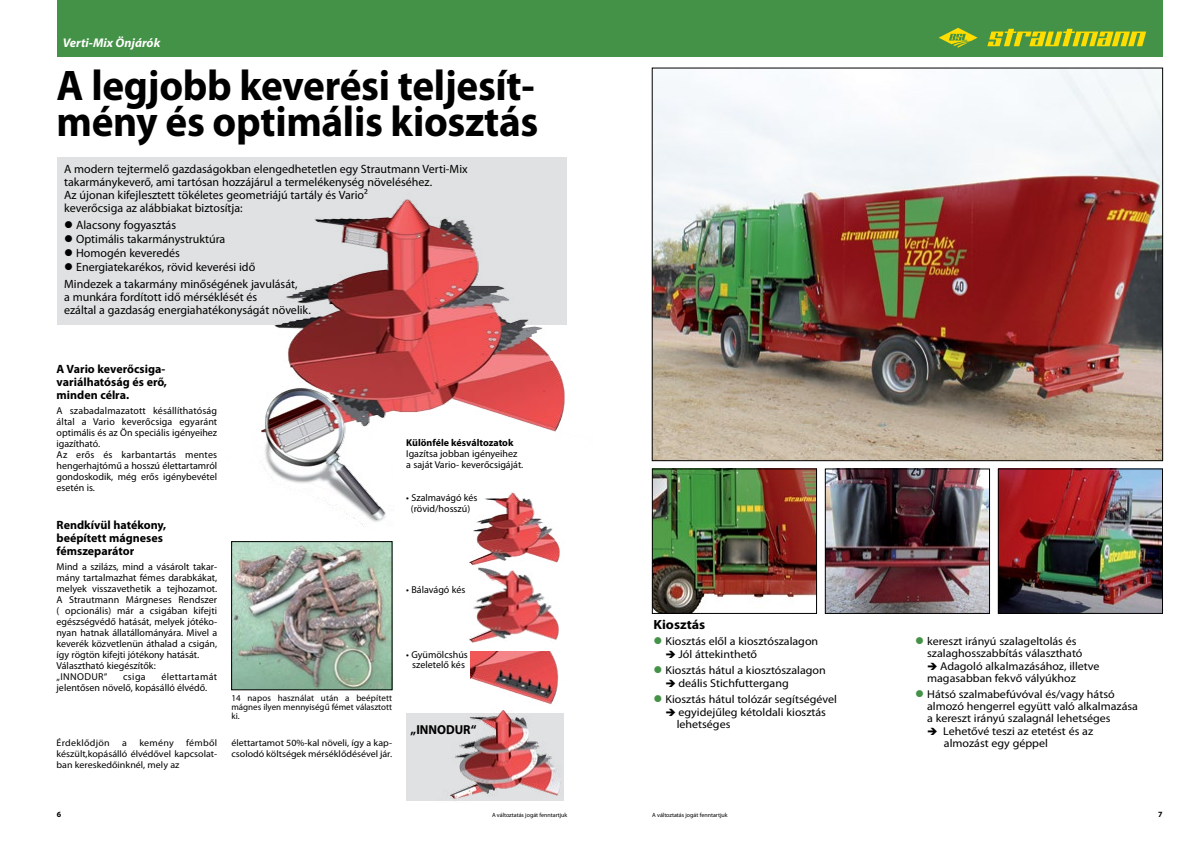
<style>
.page{position:relative;width:1191px;height:842px;background:#fff}
.page>*{position:absolute;margin:0;border:0;box-sizing:border-box;transform-origin:0 0}
.t1{font:700 43px/36px "Myriad Pro";letter-spacing:-.01em;color:#000;scale:.96 1}
.t2{font:700 13.3px "Myriad Pro";color:#000;scale:1.05 1}
.t3{font:700 13px "Myriad Pro";color:#000;scale:.96 1}
.t4{font:italic 700 12.6px "Myriad Pro";color:#fff}
.t5{font:12px/13px "Myriad Pro";color:#000}
.t6{font:700 12px/13px "Myriad Pro";color:#000}
.t7{font:11.4px/12px "Myriad Pro";color:#000;scale:1.05 1}
.t8{font:10px/11px "Myriad Pro";color:#000}
.t9{font:700 10px "Myriad Pro";color:#000}
.t10{font:9.5px/11px "Myriad Pro";color:#000;text-align:justify;scale:1.05 1}
.t11{font:9.5px "Myriad Pro";letter-spacing:.025em;color:#000;scale:1.05 1}
.t12{font:9px/9px "Myriad Pro";color:#000;text-align:justify}
.t13{font:700 8px "Myriad Pro";color:#000}
.t14{font:6px "Myriad Pro";color:#000}
.s1{color:#449247}
</style>
<div class="page">
<div style="left:57px;top:0;width:1105px;height:57px;background:#449247"></div>
<svg style="left:987px;top:29px;width:159px;height:17px"></svg>
<svg style="left:938px;top:28px;width:39px;height:20px"></svg>
<img style="left:827px;top:471px;width:160px;height:140px">
<div style="left:825px;top:469px;width:164px;height:144px;border:1px solid #000"></div>
<img style="left:1000px;top:471px;width:160px;height:140px">
<div style="left:998px;top:469px;width:164px;height:144px;border:1px solid #000"></div>
<img style="left:654px;top:471px;width:160px;height:140px">
<div style="left:652px;top:469px;width:164px;height:144px;border:1px solid #000"></div>
<img style="left:654px;top:70px;width:506px;height:389px">
<div style="left:406px;top:713px;width:157px;height:87px;background:#e0e1e2"></div>
<div style="left:57px;top:158px;width:509px;height:167px;background:#e0e1e2"></div>
<img style="left:233px;top:543px;width:157px;height:145px">
<div style="left:231px;top:541px;width:161px;height:149px;border:1px solid #000"></div>
<img style="left:469px;top:531px;width:91px;height:33px">
<img style="left:469px;top:564px;width:90px;height:79px">
<img style="left:261px;top:192px;width:306px;height:339px">
<img style="left:470px;top:651px;width:94px;height:72px">
<img style="left:436px;top:701px;width:127px;height:100px">
<p class="t4" style="left:63px;top:35px;width:99px">Verti-Mix Önjárók</p>
<h1 class="t1" style="left:57px;top:66px;width:503px">A legjobb keverési teljesít&shy;mény és optimális kiosztás</h1>
<p class="t5" style="left:64px;top:162px;width:405px">A modern tejtermelő gazdaságokban elengedhetetlen egy Strautmann Verti-Mix takarmánykeverő, ami tartósan hozzájárul a termelékenység növeléséhez.<br>Az újonan kifejlesztett tökéletes geometriájú tartály és Vario²<br>keverőcsiga az alábbiakat biztosítja:</p>
<p class="t5" style="left:64px;top:218px;width:114px">● Alacsony fogyasztás</p>
<p class="t5" style="left:64px;top:232px;width:163px">● Optimális takarmánystruktúra</p>
<p class="t5" style="left:64px;top:246px;width:117px">● Homogén keveredés</p>
<p class="t5" style="left:64px;top:258px;width:235px;line-height:17px">● Energiatekarékos, rövid keverési idő<br>Mindezek a takarmány minőségének javulását,</p>
<p class="t5" style="left:64px;top:290px;width:248px">a munkára fordított idő mérséklését és<br>ezáltal a gazdaság energiahatékonyságát növelik.</p>
<p class="t6" style="left:57px;top:362px;width:112px">A Vario keverőcsiga&shy;variálhatóság és erő, minden célra.</p>
<p class="t8" style="left:57px;top:405px;width:162px">A szabadalmazatott késállíthatóság által a Vario keverőcsiga egyaránt optimális és az Ön speciális igényeihez igazítható.<br>Az erős és karbantartás mentes hengerhajtómű a hosszú élettartamról gondoskodik, még erős igénybevétel esetén is.</p>
<p class="t6" style="left:57px;top:518px;width:111px">Rendkívül hatékony, beépített mágneses fémszeparátor</p>
<p class="t8" style="left:57px;top:561px;width:162px">Mind a szilázs, mind a vásárolt takar&shy;mány tartalmazhat fémes darabkákat, melyek visszavethetik a tejhozamot.<br>A Strautmann Márgneses Rendszer ( opcionális) már a csigában kifejti egészségvédő hatását, melyek jótéko&shy;nyan hatnak állatállományára. Mivel a keverék közvetlenün áthalad a csigán, így rögtön kifejti jótékony hatását.<br>Választható kiegészítők:<br>„INNODUR“</p>
<p class="t8" style="left:57px;top:671px;width:162px;text-indent:105px">élettartamát jelentősen növelő, kopásálló élvédő.</p>
<p class="t8" style="left:123px;top:671px;width:24px">csiga</p>
<p class="t12" style="left:231px;top:693px;width:162px">14 napos használat után a beépített mágnes ilyen mennyiségű fémet választott ki.</p>
<p class="t11" style="left:57px;top:737px;width:52px">Érdeklődjön</p>
<p class="t10" style="left:122px;top:737px;width:6px">a</p>
<p class="t10" style="left:139px;top:737px;width:34px">kemény</p>
<p class="t10" style="left:57px;top:737px;width:154px;text-indent:130px">fémből készült,kopásálló élvédővel kapcsolat&shy;ban kereskedőinknél, mely az</p>
<p class="t10" style="left:231px;top:737px;width:154px">élettartamot 50%-kal növeli, így a kap&shy;csolodó költségek mérséklődésével jár.</p>
<p class="t9" style="left:406px;top:436px;width:109px">Különféle késváltozatok</p>
<p class="t8" style="left:406px;top:448px;width:119px">Igazítsa jobban igényeihez a saját Vario- keverőcsigáját.</p>
<p class="t8" style="left:406px;top:492px;width:73px;text-align:center">• Szalmavágó kés (rövid/hosszú)</p>
<p class="t8" style="left:406px;top:584px;width:61px">• Bálavágó kés</p>
<p class="t8" style="left:406px;top:650px;width:63px;line-height:10px;text-align:center">• Gyümölcshús szeletelő kés</p>
<h3 class="t3" style="left:410px;top:721px;width:70px">„INNODUR“</h3>
<h2 class="t2" style="left:653px;top:615px;width:51px">Kiosztás</h2>
<p class="t7" style="left:653px;top:635px;width:158px"><span class="s1">●</span> Kiosztás elől a kiosztószalagon</p>
<p class="t7" style="left:665px;top:648px;width:89px">➔ Jól áttekinthető</p>
<p class="t7" style="left:653px;top:664px;width:166px"><span class="s1">●</span> Kiosztás hátul a kiosztószalagon</p>
<p class="t7" style="left:665px;top:677px;width:119px">➔ deális Stichfuttergang</p>
<p class="t7" style="left:653px;top:693px;width:176px"><span class="s1">●</span> Kiosztás hátul tolózár segítségével</p>
<p class="t7" style="left:676px;top:706px;width:144px;text-indent:-11px">➔ egyidejűleg kétoldali kiosztás lehetséges</p>
<p class="t7" style="left:927px;top:635px;width:149px;text-indent:-12px"><span class="s1">●</span> kereszt irányú szalageltolás és szalaghosszabbítás választható</p>
<p class="t7" style="left:927px;top:660px;width:166px">➔ Adagoló alkalmazásához, illetve magasabban fekvő vályúkhoz</p>
<p class="t7" style="left:927px;top:688px;width:202px;text-indent:-12px"><span class="s1">●</span> Hátsó szalmabefúvóval és/vagy hátsó almozó hengerrel együtt való alkalmazása a kereszt irányú szalagnál lehetséges</p>
<p class="t7" style="left:944px;top:725px;width:144px;text-indent:-17px">➔ Lehetővé teszi az etetést és az almozást egy géppel</p>
<p class="t13" style="left:57px;top:809px;width:6px">6</p>
<p class="t13" style="left:1158px;top:809px;width:6px">7</p>
<p class="t14" style="left:492px;top:811px;width:77px">A változtatás jogát fenntartjuk</p>
<p class="t14" style="left:652px;top:811px;width:77px">A változtatás jogát fenntartjuk</p>
</div>
